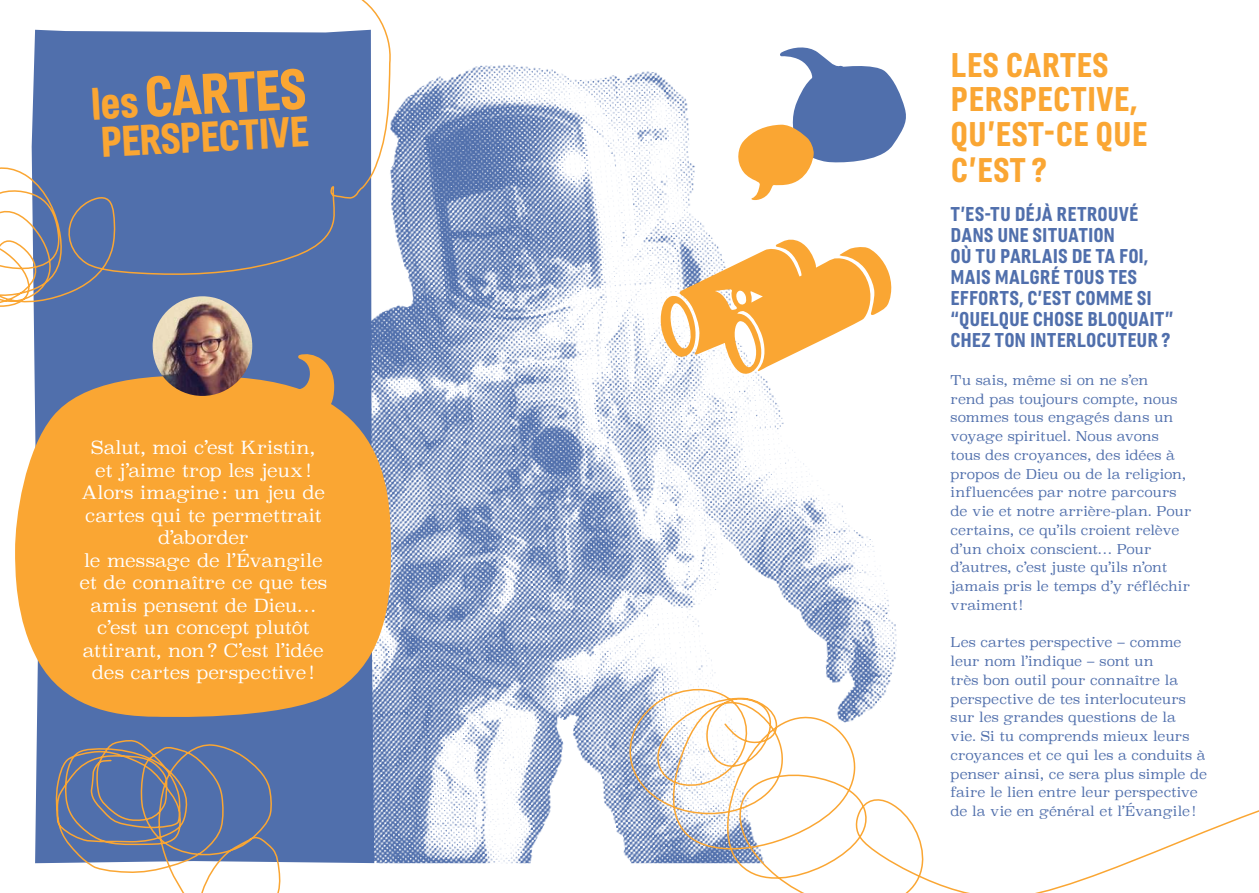
<style>
.page{position:relative;width:1259px;height:893px;background:#fff}
.page>*{position:absolute;margin:0;border:0;box-sizing:border-box;transform-origin:0 0}
.t1{font:900 60px "Marianina Wd FY";color:#faa633}
.t2{font:900 45px "Marianina Wd FY";color:#faa633}
.t3{font:900 36px/35px "Marianina Wd FY";color:#faa633}
.t4{font:900 21px/21px "Marianina Wd FY";color:#506fac}
.t5{font:300 18px/22.5px "Superclarendon";color:#fff;text-align:center}
.t6{font:300 13.5px/18.8px "Superclarendon";letter-spacing:.005em;color:#506fac}
.s1{font-size:45px}
</style>
<div class="page">
<img style="left:374px;top:47px;width:523px;height:816px">
<div style="left:33px;top:309px;width:341px;height:554px;background:#506fac"></div>
<svg style="left:15px;top:370px;width:381px;height:351px;background:#e7a44b"></svg>
<svg style="left:280px;top:351px;width:54px;height:64px;background:#bd925e"></svg>
<svg style="left:734px;top:47px;width:172px;height:154px"></svg>
<svg style="left:658px;top:239px;width:236px;height:137px"></svg>
<svg style="left:0;top:0;width:390px;height:309px"></svg>
<svg style="left:54px;top:738px;width:228px;height:155px"></svg>
<svg style="left:626px;top:682px;width:633px;height:211px"></svg>
<img style="left:153px;top:296px;width:99px;height:100px;border-radius:50px">
<h1 class="t1" style="left:88px;top:70px;width:218px;rotate:-3deg"><span class="s1">LES</span> CARTES</h1>
<h2 class="t2" style="left:99px;top:119px;width:210px;rotate:-3deg">PERSPECTIVE</h2>
<p class="t5" style="left:80px;top:438px;width:249px">Salut, moi c’est Kristin,<br>et j’aime trop les jeux !<br>Alors imagine : un jeu de cartes qui te permettrait d’aborder<br>le message de l’Évangile et de connaître ce que tes amis pensent de Dieu… c’est un concept plutôt attirant, non ? C’est l’idée des cartes perspective !</p>
<h3 class="t3" style="left:950px;top:47px;width:199px">LES CARTES<br>PERSPECTIVE,<br>QU’EST-CE QUE<br>C’EST ?</h3>
<h3 class="t4" style="left:950px;top:204px;width:224px">T’ES-TU DÉJÀ RETROUVÉ<br>DANS UNE SITUATION<br>OÙ TU PARLAIS DE TA FOI,<br>MAIS MALGRÉ TOUS TES<br>EFFORTS, C’EST COMME SI “QUELQUE CHOSE BLOQUAIT”<br>CHEZ TON INTERLOCUTEUR ?</h3>
<p class="t6" style="left:950px;top:372px;width:242px">Tu sais, même si on ne s’en<br>rend pas toujours compte, nous sommes tous engagés dans un voyage spirituel. Nous avons tous des croyances, des idées à propos de Dieu ou de la religion, influencées par notre parcours de vie et notre arrière‑plan. pour certains, ce qu’ils croient relève d’un choix conscient… pour d’autres, c’est juste qu’ils n’ont jamais pris le temps d’y réfléchir vraiment !</p>
<p class="t6" style="left:950px;top:634px;width:258px">Les cartes perspective – comme leur nom l’indique – sont un<br>très bon outil pour connaître la perspective de tes interlocuteurs sur les grandes questions de la<br>vie. Si tu comprends mieux leurs croyances et ce qui les a conduits à penser ainsi, ce sera plus simple de faire le lien entre leur perspective de la vie en général et l’Évangile !</p>
</div>
